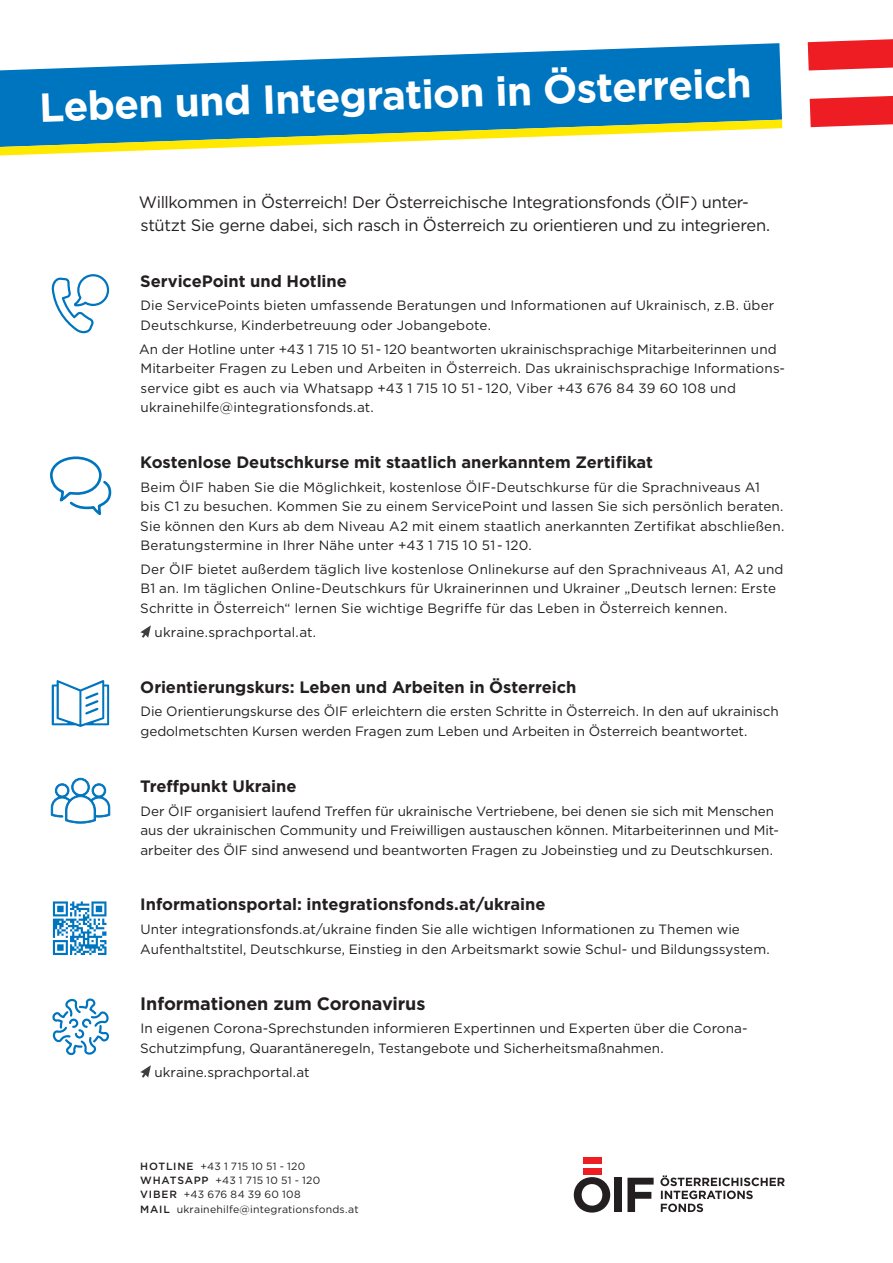
<style>
.page{position:relative;width:893px;height:1263px;background:#fff}
.page>*{position:absolute;margin:0;border:0;box-sizing:border-box;transform-origin:0 0}
.t1{font:700 40.5px "Gotham";color:#fff}
.t2{font:700 18px "Gotham";letter-spacing:-.005em;color:#231f20}
.t3{font:700 16.5px "Gotham";letter-spacing:-.005em;color:#231f20}
.t4{font:16.5px/22.5px "Gotham";letter-spacing:-.02em;color:#231f20}
.t5{font:13.5px/19.5px "Gotham";letter-spacing:.005em;color:#231f20}
.t6{font:10.5px/14.2px "Gotham";letter-spacing:.02em;color:#231f20}
.s1{font-weight:500}
</style>
<div class="page">
<svg style="left:140px;top:625px;width:11px;height:13px"></svg>
<svg style="left:140px;top:1065px;width:11px;height:13px"></svg>
<svg style="left:51px;top:274px;width:58px;height:60px"></svg>
<svg style="left:50px;top:456px;width:62px;height:59px"></svg>
<svg style="left:52px;top:680px;width:57px;height:47px"></svg>
<svg style="left:50px;top:777px;width:61px;height:47px"></svg>
<svg style="left:53px;top:901px;width:53px;height:54px"></svg>
<svg style="left:52px;top:998px;width:57px;height:57px"></svg>
<svg style="left:574px;top:1177px;width:36px;height:35px"></svg>
<div style="left:614px;top:1178px;width:8px;height:34px;background:#231f20"></div>
<svg style="left:627px;top:1178px;width:27px;height:34px"></svg>
<div style="left:583px;top:1168px;width:18px;height:6px;background:#ee1d23"></div>
<div style="left:583px;top:1158px;width:18px;height:6px;background:#ee1d23"></div>
<svg style="left:660px;top:1175px;width:125px;height:37px"></svg>
<svg style="left:0;top:43px;width:782px;height:77px;fill:#0075bf"></svg>
<svg style="left:0;top:120px;width:782px;height:35px"></svg>
<svg style="left:808px;top:39px;width:85px;height:32px;background:#ef373c"></svg>
<svg style="left:810px;top:96px;width:83px;height:31px;background:#ef3036"></svg>
<h1 class="t1" style="left:38px;top:81px;width:714px;rotate:-2deg">Leben und Integration in Österreich</h1>
<p class="t4" style="left:139px;top:191px;width:633px">Willkommen in Österreich! Der Österreichische Integrationsfonds (ÖIF) unter&shy;stützt Sie gerne dabei, sich rasch in Österreich zu orientieren und zu integrieren.</p>
<p class="t3" style="left:140px;top:270px;width:208px">ServicePoint und Hotline</p>
<p class="t5" style="left:140px;top:295px;width:635px">Die ServicePoints bieten umfassende Beratungen und Informationen auf Ukrainisch, z.B. über<br>Deutschkurse, Kinderbetreuung oder Jobangebote.</p>
<p class="t5" style="left:139px;top:339px;width:646px">An der Hotline unter +43 1 715 10 51 - 120 beantworten ukrainischsprachige Mitarbeiterinnen und Mitarbeiter Fragen zu Leben und Arbeiten in Österreich. Das ukrainischsprachige Informations&shy;service gibt es auch via Whatsapp +43 1 715 10 51 - 120, Viber +43 676 84 39 60 108 und ukrainehilfe@integrationsfonds.at.</p>
<p class="t3" style="left:140px;top:451px;width:514px">Kostenlose Deutschkurse mit staatlich anerkanntem Zertifikat</p>
<p class="t5" style="left:140px;top:477px;width:646px">Beim ÖIF haben Sie die Möglichkeit, kostenlose ÖIF-Deutschkurse für die Sprachniveaus A1<br>bis C1 zu besuchen. Kommen Sie zu einem ServicePoint und lassen Sie sich persönlich beraten.<br>Sie können den Kurs ab dem Niveau A2 mit einem staatlich anerkannten Zertifikat abschließen.<br>Beratungstermine in Ihrer Nähe unter +43 1 715 10 51 - 120.</p>
<p class="t5" style="left:140px;top:559px;width:645px">Der ÖIF bietet außerdem täglich live kostenlose Onlinekurse auf den Sprachniveaus A1, A2 und<br>B1 an. Im täglichen Online-Deutschkurs für Ukrainerinnen und Ukrainer „Deutsch lernen: Erste<br>Schritte in Österreich“ lernen Sie wichtige Begriffe für das Leben in Österreich kennen.</p>
<p class="t5" style="left:155px;top:622px;width:163px">ukraine.sprachportal.at.</p>
<p class="t3" style="left:140px;top:676px;width:437px">Orientierungskurs: Leben und Arbeiten in Österreich</p>
<p class="t5" style="left:140px;top:701px;width:640px">Die Orientierungskurse des ÖIF erleichtern die ersten Schritte in Österreich. In den auf ukrainisch gedolmetschten Kursen werden Fragen zum Leben und Arbeiten in Österreich beantwortet.</p>
<p class="t3" style="left:140px;top:775px;width:158px">Treffpunkt Ukraine</p>
<p class="t5" style="left:140px;top:801px;width:640px">Der ÖIF organisiert laufend Treffen für ukrainische Vertriebene, bei denen sie sich mit Menschen aus der ukrainischen Community und Freiwilligen austauschen können. Mitarbeiterinnen und Mit&shy;arbeiter des ÖIF sind anwesend und beantworten Fragen zu Jobeinstieg und zu Deutschkursen.</p>
<p class="t3" style="left:140px;top:894px;width:407px">Informationsportal: integrationsfonds.at/ukraine</p>
<p class="t5" style="left:140px;top:919px;width:631px">Unter integrationsfonds.at/ukraine finden Sie alle wichtigen Informationen zu Themen wie<br>Aufenthaltstitel, Deutschkurse, Einstieg in den Arbeitsmarkt sowie Schul- und Bildungssystem.</p>
<h2 class="t2" style="left:140px;top:991px;width:287px">Informationen zum Coronavirus</h2>
<p class="t5" style="left:140px;top:1018px;width:609px">In eigenen Corona-Sprechstunden informieren Expertinnen und Experten über die Corona-<br>Schutzimpfung, Quarantäneregeln, Testangebote und Sicherheitsmaßnahmen.</p>
<p class="t5" style="left:155px;top:1062px;width:157px">ukraine.sprachportal.at</p>
<p class="t6" style="left:140px;top:1159px;width:220px"><span class="s1">HOTLINE</span> +43 1 715 10 51 - 120<br><span class="s1">WHATSAPP</span> +43 1 715 10 51 - 120<br><span class="s1">VIBER</span> +43 676 84 39 60 108<br><span class="s1">MAIL</span> ukrainehilfe@integrationsfonds.at</p>
</div>
